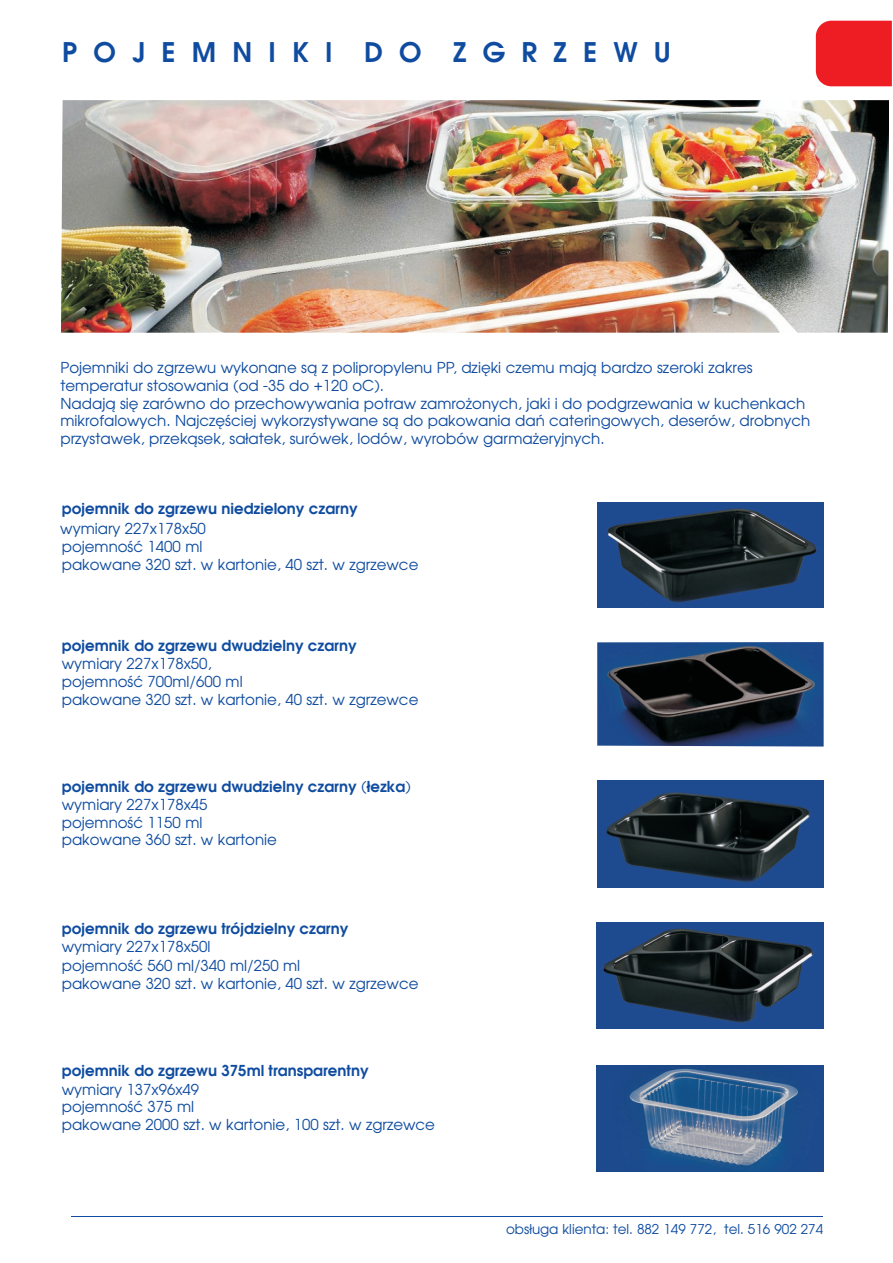
<style>
.page{position:relative;width:893px;height:1263px;background:#fff}
.page>*{position:absolute;margin:0;border:0;box-sizing:border-box;transform-origin:0 0}
.t1{font:700 26.85px "Avalon";letter-spacing:.605em;color:#0f4ca0}
.t2{font:15px/17.7px "Avalon";color:#0f4ca0}
.t3{font:700 15px "Avalon";color:#0f4ca0}
.t4{font:13.5px "Avalon";color:#0f4ca0}
</style>
<div class="page">
<div style="left:816px;top:21px;width:76px;height:65px;background:#ee1d23"></div>
<img style="left:61px;top:100px;width:827px;height:233px">
<img style="left:597px;top:503px;width:227px;height:104px">
<img style="left:597px;top:642px;width:227px;height:104px">
<img style="left:598px;top:781px;width:226px;height:107px">
<img style="left:597px;top:922px;width:226px;height:107px">
<img style="left:597px;top:1065px;width:227px;height:106px">
<hr style="left:72px;top:1216px;width:751px;height:1px;background:#0f4ca0">
<h1 class="t1" style="left:62px;top:41px;width:610px">POJEMNIKI DO ZGRZEWU</h1>
<p class="t2" style="left:60px;top:360px;width:751px">Pojemniki do zgrzewu wykonane s¹ z polipropylenu PP, dziêki czemu maj¹ bardzo szeroki zakres temperatur stosowania (od -35 do +120 oC).<br>Nadaj¹ siê zarówno do przechowywania potraw zamro¿onych, jaki i do podgrzewania w kuchenkach mikrofalowych. Najczêœciej wykorzystywane s¹ do pakowania dañ cateringowych, deserów, drobnych przystawek, przek¹sek, sa³atek, surówek, lodów, wyrobów garma¿eryjnych.</p>
<p class="t3" style="left:62px;top:502px;width:297px">pojemnik do zgrzewu niedzielony czarny</p>
<p class="t2" style="left:62px;top:539px;width:358px">pojemnoœæ 1400 ml<br>pakowane 320 szt. w kartonie, 40 szt. w zgrzewce</p>
<p class="t2" style="left:60px;top:520px;width:147px">wymiary 227x178x50</p>
<p class="t3" style="left:62px;top:639px;width:297px">pojemnik do zgrzewu dwudzielny czarny</p>
<p class="t2" style="left:62px;top:656px;width:358px">wymiary 227x178x50,<br>pojemnoœæ 700ml/600 ml<br>pakowane 320 szt. w kartonie, 40 szt. w zgrzewce</p>
<p class="t3" style="left:62px;top:780px;width:351px">pojemnik do zgrzewu dwudzielny czarny (³ezka)</p>
<p class="t2" style="left:62px;top:797px;width:217px">wymiary 227x178x45 pojemnoœæ 1150 ml pakowane 360 szt. w kartonie</p>
<p class="t3" style="left:62px;top:922px;width:288px">pojemnik do zgrzewu trójdzielny czarny</p>
<p class="t2" style="left:62px;top:958px;width:358px">pojemnoœæ 560 ml/340 ml/250 ml<br>pakowane 320 szt. w kartonie, 40 szt. w zgrzewce</p>
<p class="t2" style="left:62px;top:939px;width:150px">wymiary 227x178x50l</p>
<p class="t3" style="left:62px;top:1065px;width:308px">pojemnik do zgrzewu 375ml transparentny</p>
<p class="t2" style="left:62px;top:1081px;width:375px">wymiary 137x96x49<br>pojemnoœæ 375 ml<br>pakowane 2000 szt. w kartonie, 100 szt. w zgrzewce</p>
<p class="t4" style="left:506px;top:1223px;width:319px">obs³uga klienta: tel. 882 149 772, tel. 516 902 274</p>
</div>
